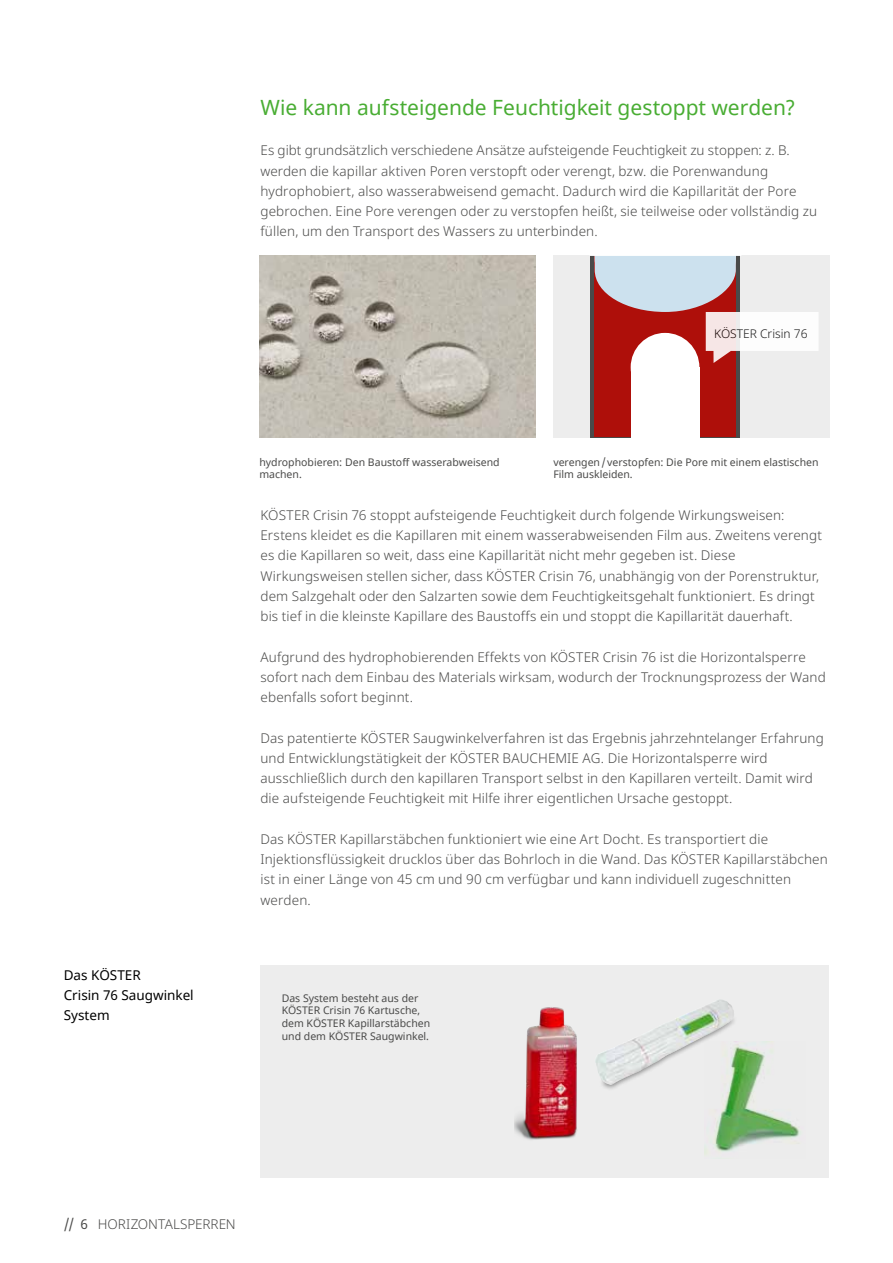
<style>
.page{position:relative;width:893px;height:1263px;background:#fff}
.page>*{position:absolute;margin:0;border:0;box-sizing:border-box;transform-origin:0 0}
.t1{font:21px "Noto Sans";color:#49ad33}
.t2{font:300 13.5px/20.2px "Noto Sans";letter-spacing:.01em;color:#4a4a49}
.t3{font:13.5px/20.2px "Noto Sans";color:#000}
.t4{font:300 12px "Noto Sans";color:#000}
.t5{font:10.5px/12.6px "Noto Sans";color:#4a4a49}
.s1{font-weight:400}
</style>
<div class="page">
<div style="left:260px;top:965px;width:569px;height:213px;background:#ededed"></div>
<img style="left:704px;top:1041px;width:96px;height:114px">
<div style="left:599px;top:1014px;width:139px;height:77px;background:#000;opacity:.45"></div>
<img style="left:595px;top:999px;width:139px;height:86px">
<img style="left:514px;top:1007px;width:63px;height:133px">
<img style="left:259px;top:256px;width:276px;height:182px">
<div style="left:553px;top:256px;width:276px;height:182px;background:#ededed"></div>
<div style="left:590px;top:256px;width:150px;height:182px;background:#4a4a49"></div>
<div style="left:594px;top:256px;width:142px;height:181px;background:#ae0f0a"></div>
<div style="left:631px;top:333px;width:68px;height:69px;background:#fff;border-radius:50%"></div>
<div style="left:631px;top:367px;width:68px;height:72px;background:#fff"></div>
<svg style="left:590px;top:255px;width:229px;height:108px"></svg>
<p class="t3" style="left:64px;top:965px;width:132px">Das KÖSTER<br>Crisin 76 Saugwinkel<br>System</p>
<h1 class="t1" style="left:260px;top:93px;width:537px">Wie kann aufsteigende Feuchtigkeit gestoppt werden?</h1>
<p class="t2" style="left:260px;top:141px;width:558px">Es gibt grundsätzlich verschiedene Ansätze aufsteigende Feuchtigkeit zu stoppen: z. B. werden die kapillar aktiven Poren verstopft oder verengt, bzw. die Porenwandung hydrophobiert, also wasserabweisend gemacht. Dadurch wird die Kapillarität der Pore gebrochen. Eine Pore verengen oder zu verstopfen heißt, sie teilweise oder vollständig zu füllen, um den Transport des Wassers zu unterbinden.</p>
<p class="t4" style="left:714px;top:325px;width:95px">KÖSTER Crisin 76</p>
<p class="t5" style="left:259px;top:456px;width:242px">hydrophobieren: Den Baustoff wasserabweisend machen.</p>
<p class="t5" style="left:553px;top:456px;width:267px">verengen/verstopfen: Die Pore mit einem elastischen<br>Film auskleiden.</p>
<p class="t2" style="left:260px;top:505px;width:563px">KÖSTER Crisin 76 stoppt aufsteigende Feuchtigkeit durch folgende Wirkungsweisen:<br>Erstens kleidet es die Kapillaren mit einem wasserabweisenden Film aus. Zweitens verengt es die Kapillaren so weit, dass eine Kapillarität nicht mehr gegeben ist. Diese Wirkungsweisen stellen sicher, dass KÖSTER Crisin 76, unabhängig von der Porenstruktur, dem Salzgehalt oder den Salzarten sowie dem Feuchtigkeitsgehalt funktioniert. Es dringt bis tief in die kleinste Kapillare des Baustoffs ein und stoppt die Kapillarität dauerhaft.</p>
<p class="t2" style="left:260px;top:647px;width:567px">Aufgrund des hydrophobierenden Effekts von KÖSTER Crisin 76 ist die Horizontalsperre sofort nach dem Einbau des Materials wirksam, wodurch der Trocknungsprozess der Wand ebenfalls sofort beginnt.</p>
<p class="t2" style="left:260px;top:728px;width:565px">Das patentierte KÖSTER Saugwinkelverfahren ist das Ergebnis jahrzehntelanger Erfahrung und Entwicklungstätigkeit der KÖSTER BAUCHEMIE AG. Die Horizontalsperre wird ausschließlich durch den kapillaren Transport selbst in den Kapillaren verteilt. Damit wird die aufsteigende Feuchtigkeit mit Hilfe ihrer eigentlichen Ursache gestoppt.</p>
<p class="t2" style="left:260px;top:829px;width:569px">Das KÖSTER Kapillarstäbchen funktioniert wie eine Art Docht. Es transportiert die Injektionsflüssigkeit drucklos über das Bohrloch in die Wand. Das KÖSTER Kapillarstäbchen ist in einer Länge von 45 cm und 90 cm verfügbar und kann individuell zugeschnitten werden.</p>
<p class="t5" style="left:282px;top:992px;width:150px">Das System besteht aus der<br>KÖSTER Crisin 76 Kartusche, dem KÖSTER Kapillarstäbchen und dem KÖSTER Saugwinkel.</p>
<p class="t2" style="left:64px;top:1214px;width:174px"><span class="s1">// 6</span> HORIZONTALSPERREN</p>
</div>
